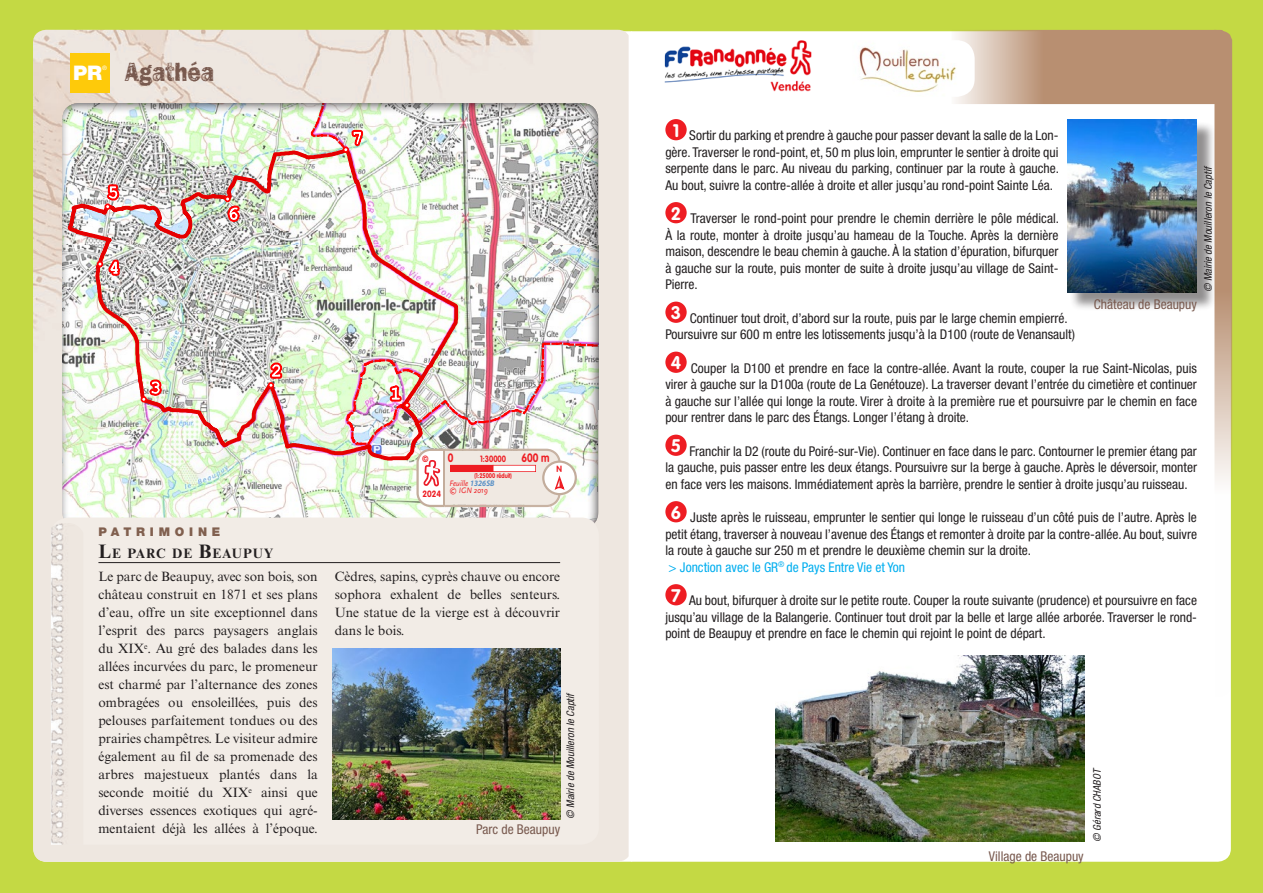
<style>
.page{position:relative;width:1263px;height:893px;background:#fff}
.page>*{position:absolute;margin:0;border:0;box-sizing:border-box;transform-origin:0 0}
.p_titre{font:27px "Frankie OTF";color:#78594e;scale:.83 1}
.t1{font:900 20.1px "Helvetica Neue LT Std";color:#fff}
.t2{font:700 18px "VAG Rounded Std";color:#fff}
.thema_titre{font:700 13.65px "Times New Roman MT Std";letter-spacing:.07em;color:#231f20}
.p_texte_avecptrep{font:condensed 13.5px/16.5px "Helvetica Neue LT Std";color:#231f20;text-align:justify}
.thema_texte{font:13.5px/18px "Times New Roman MT Std";color:#231f20;text-align:justify}
.media_legende{font:condensed 13.5px "Helvetica Neue LT Std";color:#78594e}
.p_texteJonction{font:condensed 13.5px "Helvetica Neue LT Std";color:#00aeef}
.thema_typologie{font:900 12px "Helvetica Neue LT Std";letter-spacing:.4em;color:#81604f}
.t3{font:700 12px "VAG Rounded Std";color:#ee1d23;scale:.82 1}
.media_copyright{font:italic condensed 10.5px "Helvetica Neue LT Std";color:#231f20}
.emprise_AnneeFFRP{font:700 9px "VAG Rounded Std";color:#ee1d23;scale:.82 1}
.emprise_AnneeFFRP-2{font:700 9px "VAG Rounded Std";color:#ee1d23;scale:.9 1}
.emprise_FeuillesIGN{font:italic 8.25px "Scala Sans";color:#ee1d23;scale:.9 1}
.emprise_AnneesIGN{font:italic 8.25px "Scala Sans";color:#ee1d23;scale:.9 1}
.t4{font:700 6.75px "VAG Rounded Std";color:#ee1d23;scale:.82 1}
.t5{font:6.15px "Helvetica Neue LT Std";color:#fff}
.s1{font-family:"Myriad Pro";font-weight:700;color:#5a91c6}
.s2{font-size:19.5px}
</style>
<div class="page">
<div style="left:0;top:0;width:631px;height:893px;background:#c4d944"></div>
<div style="left:631px;top:0;width:632px;height:893px;background:#c4d944"></div>
<div style="left:632px;top:31px;width:599px;height:831px;background:#fff"></div>
<svg style="left:951px;top:30px;width:281px;height:667px;background:#f4eee9"></svg>
<img style="left:33px;top:30px;width:596px;height:832px">
<div style="left:665px;top:119px;width:22px;height:21px;background:#ee1d23;border-radius:50%"></div>
<div style="left:665px;top:202px;width:22px;height:21px;background:#ee1d23;border-radius:50%"></div>
<div style="left:665px;top:302px;width:22px;height:21px;background:#ee1d23;border-radius:50%"></div>
<div style="left:665px;top:352px;width:22px;height:21px;background:#ee1d23;border-radius:50%"></div>
<div style="left:665px;top:435px;width:22px;height:21px;background:#ee1d23;border-radius:50%"></div>
<div style="left:665px;top:501px;width:22px;height:21px;background:#ee1d23;border-radius:50%"></div>
<div style="left:665px;top:584px;width:22px;height:21px;background:#ee1d23;border-radius:50%"></div>
<div style="left:71px;top:54px;width:39px;height:39px;background:#feca0a"></div>
<div style="left:62px;top:102px;width:537px;height:427px;background:#231f20;opacity:.75"></div>
<svg style="left:416px;top:449px;width:161px;height:58px;background:#eedbd5"></svg>
<div style="left:51px;top:518px;width:548px;height:327px;background:#f2ece6;border-radius:18px"></div>
<hr style="left:98px;top:562px;width:462px;height:1px;background:#231f20">
<img style="left:51px;top:523px;width:17px;height:322px">
<img style="left:332px;top:649px;width:228px;height:171px">
<div style="left:1069px;top:121px;width:147px;height:190px;background:#231f20;opacity:.5"></div>
<img style="left:1067px;top:119px;width:130px;height:173px">
<svg style="left:653px;top:40px;width:170px;height:57px"></svg>
<img style="left:665px;top:40px;width:146px;height:57px">
<div style="left:838px;top:40px;width:137px;height:57px;background:#fff;border-radius:18px"></div>
<img style="left:859px;top:47px;width:97px;height:46px">
<img style="left:775px;top:656px;width:309px;height:186px">
<p class="t1" style="left:73px;top:61px;width:31px">PR</p>
<p class="p_titre" style="left:124px;top:56px;width:109px">Agathéa</p>
<p class="t5" style="left:102px;top:65px;width:6px">®</p>
<p class="t3" style="left:448px;top:451px;width:8px">0</p>
<p class="emprise_AnneeFFRP" style="left:480px;top:454px;width:33px">1:30000</p>
<p class="t3" style="left:522px;top:451px;width:36px">600 m</p>
<p class="t4" style="left:474px;top:472px;width:47px">(1:25000 réduit)</p>
<p class="emprise_AnneeFFRP-2" style="left:422px;top:453px;width:9px">©</p>
<p class="emprise_AnneeFFRP-2" style="left:557px;top:463px;width:8px">N</p>
<p class="emprise_FeuillesIGN" style="left:450px;top:479px;width:51px">Feuille <span class="s1">1326SB</span></p>
<p class="emprise_AnneesIGN" style="left:450px;top:485px;width:44px">© IGN 2019</p>
<p class="emprise_AnneeFFRP-2" style="left:422px;top:489px;width:22px">2024</p>
<p class="thema_typologie" style="left:98px;top:524px;width:123px">PATRIMOINE</p>
<p class="thema_titre" style="left:98px;top:545px;width:177px"><span class="s2">L</span>E PARC DE <span class="s2">B</span>EAUPUY</p>
<p class="thema_texte" style="left:98px;top:567px;width:221px">Le parc de Beaupuy, avec son bois, son château construit en 1871 et ses plans d’eau, offre un site exceptionnel dans l’esprit des parcs paysagers anglais du XIX<sup>e</sup>. Au gré des balades dans les allées incurvées du parc, le promeneur est charmé par l’alternance des zones ombragées ou ensoleillées, puis des pelouses parfaitement tondues ou des prairies champêtres. Le visiteur admire également au fil de sa promenade des arbres majestueux plantés dans la seconde moitié du XIX<sup>e</sup> ainsi que diverses essences exotiques qui agré&shy;mentaient déjà les allées à l’époque.</p>
<p class="thema_texte" style="left:335px;top:567px;width:227px">Cèdres, sapins, cyprès chauve ou encore sophora exhalent de belles senteurs.<br>Une statue de la vierge est à découvrir dans le bois.</p>
<p class="media_copyright" style="left:564px;top:819px;width:128px;rotate:-90deg">© Mairie de Mouilleron le Captif</p>
<p class="media_legende" style="left:476px;top:821px;width:85px">Parc de Beaupuy</p>
<p class="t2" style="left:673px;top:120px;width:8px">1</p>
<p class="p_texte_avecptrep" style="left:665px;top:127px;width:395px;text-indent:24px">Sortir du parking et prendre à gauche pour passer devant la salle de la Lon&shy;gère. Traverser le rond-point, et, 50 m plus loin, emprunter le sentier à droite qui serpente dans le parc. Au niveau du parking, continuer par la route à gauche.<br>Au bout, suivre la contre-allée à droite et aller jusqu’au rond-point Sainte Léa.</p>
<p class="t2" style="left:671px;top:203px;width:12px">2</p>
<p class="media_copyright" style="left:1202px;top:292px;width:128px;rotate:-90deg">© Mairie de Mouilleron le Captif</p>
<p class="p_texte_avecptrep" style="left:665px;top:210px;width:395px;text-indent:25px">Traverser le rond-point pour prendre le chemin derrière le pôle médical.<br>À la route, monter à droite jusqu’au hameau de la Touche. Après la dernière maison, descendre le beau chemin à gauche. À la station d’épuration, bifurquer à gauche sur la route, puis monter de suite à droite jusqu’au village de Saint-Pierre.</p>
<p class="t2" style="left:671px;top:302px;width:12px">3</p>
<p class="media_legende" style="left:1094px;top:297px;width:105px">Château de Beaupuy</p>
<p class="p_texte_avecptrep" style="left:665px;top:310px;width:411px;text-indent:24px">Continuer tout droit, d’abord sur la route, puis par le large chemin empierré.<br>Poursuivre sur 600 m entre les lotissements jusqu’à la D100 (route de Venansault)</p>
<p class="t2" style="left:671px;top:352px;width:12px">4</p>
<p class="p_texte_avecptrep" style="left:665px;top:360px;width:533px;text-indent:26px">Couper la D100 et prendre en face la contre‑allée. Avant la route, couper la rue Saint-Nicolas, puis virer à gauche sur la D100a (route de La Genétouze). La traverser devant l’entrée du cimetière et continuer à gauche sur l’allée qui longe la route. Virer à droite à la première rue et poursuivre par le chemin en face pour rentrer dans le parc des Étangs. Longer l’étang à droite.</p>
<p class="t2" style="left:671px;top:435px;width:12px">5</p>
<p class="p_texte_avecptrep" style="left:665px;top:443px;width:533px;text-indent:24px">Franchir la D2 (route du Poiré-sur-Vie). Continuer en face dans le parc. Contourner le premier étang par la gauche, puis passer entre les deux étangs. Poursuivre sur la berge à gauche. Après le déversoir, monter en face vers les maisons. Immédiatement après la barrière, prendre le sentier à droite jusqu’au ruisseau.</p>
<p class="t2" style="left:671px;top:502px;width:12px">6</p>
<p class="p_texte_avecptrep" style="left:665px;top:509px;width:533px;text-indent:25px">Juste après le ruisseau, emprunter le sentier qui longe le ruisseau d’un côté puis de l’autre. Après le petit étang, traverser à nouveau l’avenue des Étangs et remonter à droite par la contre‑allée. Au bout, suivre la route à gauche sur 250 m et prendre le deuxième chemin sur la droite.</p>
<p class="p_texteJonction" style="left:669px;top:559px;width:238px">&gt; Jonction avec le GR<sup>®</sup> de Pays Entre Vie et Yon</p>
<p class="t2" style="left:671px;top:585px;width:11px">7</p>
<p class="p_texte_avecptrep" style="left:665px;top:592px;width:533px;text-indent:24px">Au bout, bifurquer à droite sur le petite route. Couper la route suivante (prudence) et poursuivre en face jusqu’au village de la Balangerie. Continuer tout droit par la belle et large allée arborée. Traverser le rond&shy;point de Beaupuy et prendre en face le chemin qui rejoint le point de départ.</p>
<p class="media_legende" style="left:989px;top:848px;width:96px">Village de Beaupuy</p>
<p class="media_copyright" style="left:1091px;top:842px;width:75px;rotate:-90deg">© Gérard CHABOT</p>
</div>
